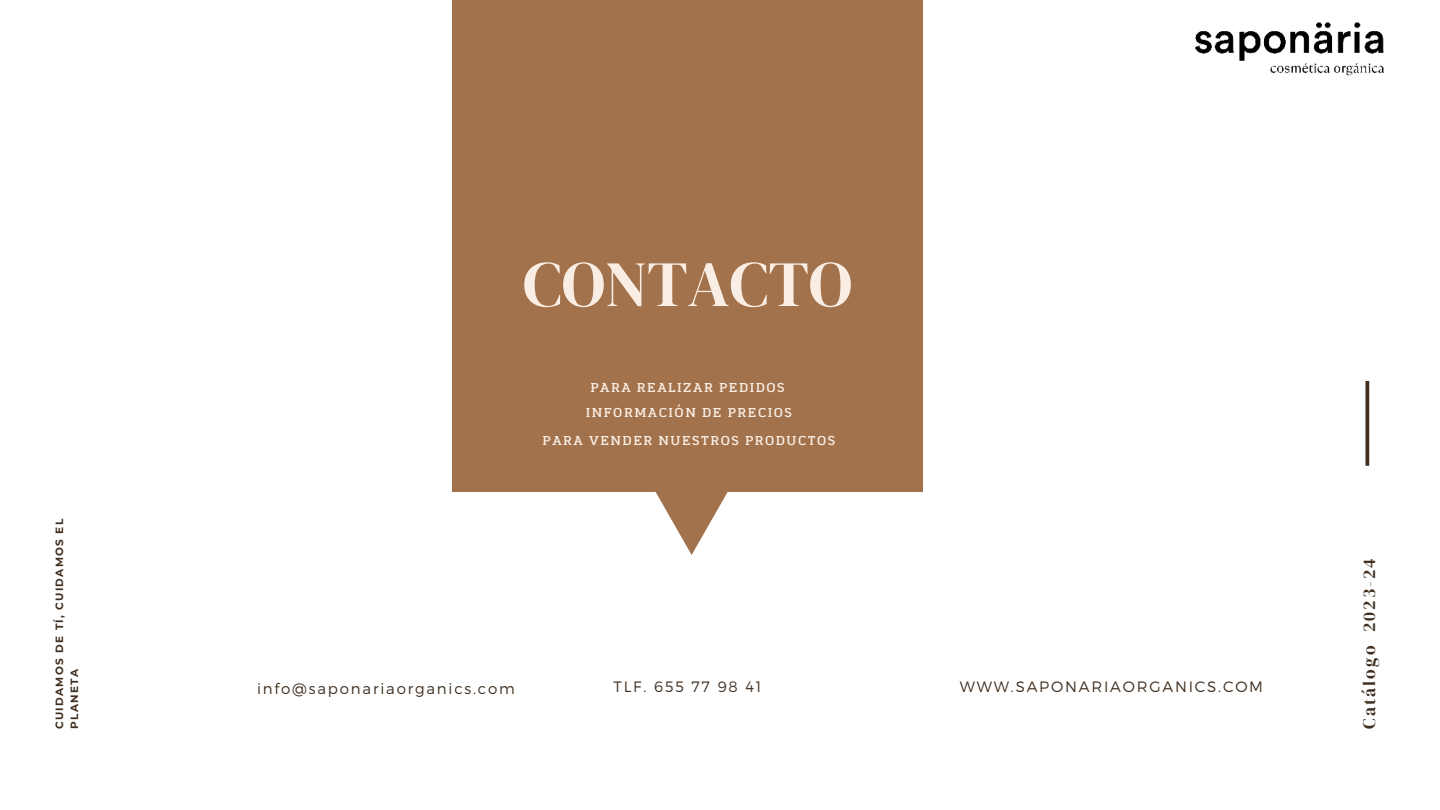
<style>
.page{position:relative;width:1440px;height:810px;background:#fff}
.page>*{position:absolute;margin:0;border:0;box-sizing:border-box;transform-origin:0 0}
.t1{font:64.5px "DM Serif Display";color:#faeee4}
.t2{font:17.5px "DM Serif Display";letter-spacing:.12em;color:#402f20}
.t3{font:300 15px "Montserrat";letter-spacing:.12em;color:#402f20}
.t4{font:12.5px/24px "RTL Jannah Medium";letter-spacing:.12em;color:#faeee4;text-align:center}
.t5{font:700 10.5px/15px "Montserrat";letter-spacing:.12em;color:#402f20}
</style>
<div class="page">
<svg style="left:1365px;top:381px;width:4px;height:85px"></svg>
<div style="left:452px;top:0;width:471px;height:492px;background:#a2724c"></div>
<svg style="left:655px;top:492px;width:73px;height:63px"></svg>
<img style="left:1195px;top:22px;width:189px;height:54px">
<p class="t5" style="left:51px;top:729px;width:211px;rotate:-90deg">CUIDAMOS DE TÍ, CUIDAMOS EL<br>PLANETA</p>
<h1 class="t1" style="left:523px;top:247px;width:331px">CONTACTO</h1>
<p class="t4" style="left:586px;top:377px;width:208px">PARA REALIZAR PEDIDOS<br>INFORMACIÓN DE PRECIOS</p>
<p class="t4" style="left:543px;top:430px;width:294px">PARA VENDER NUESTROS PRODUCTOS</p>
<p class="t3" style="left:257px;top:679px;width:259px">info@saponariaorganics.com</p>
<p class="t3" style="left:614px;top:678px;width:149px">TLF. 655 77 98 41</p>
<p class="t3" style="left:960px;top:678px;width:305px">WWW.SAPONARIAORGANICS.COM</p>
<h2 class="t2" style="left:1359px;top:729px;width:172px;rotate:-90deg">Catálogo 2023-24</h2>
</div>
